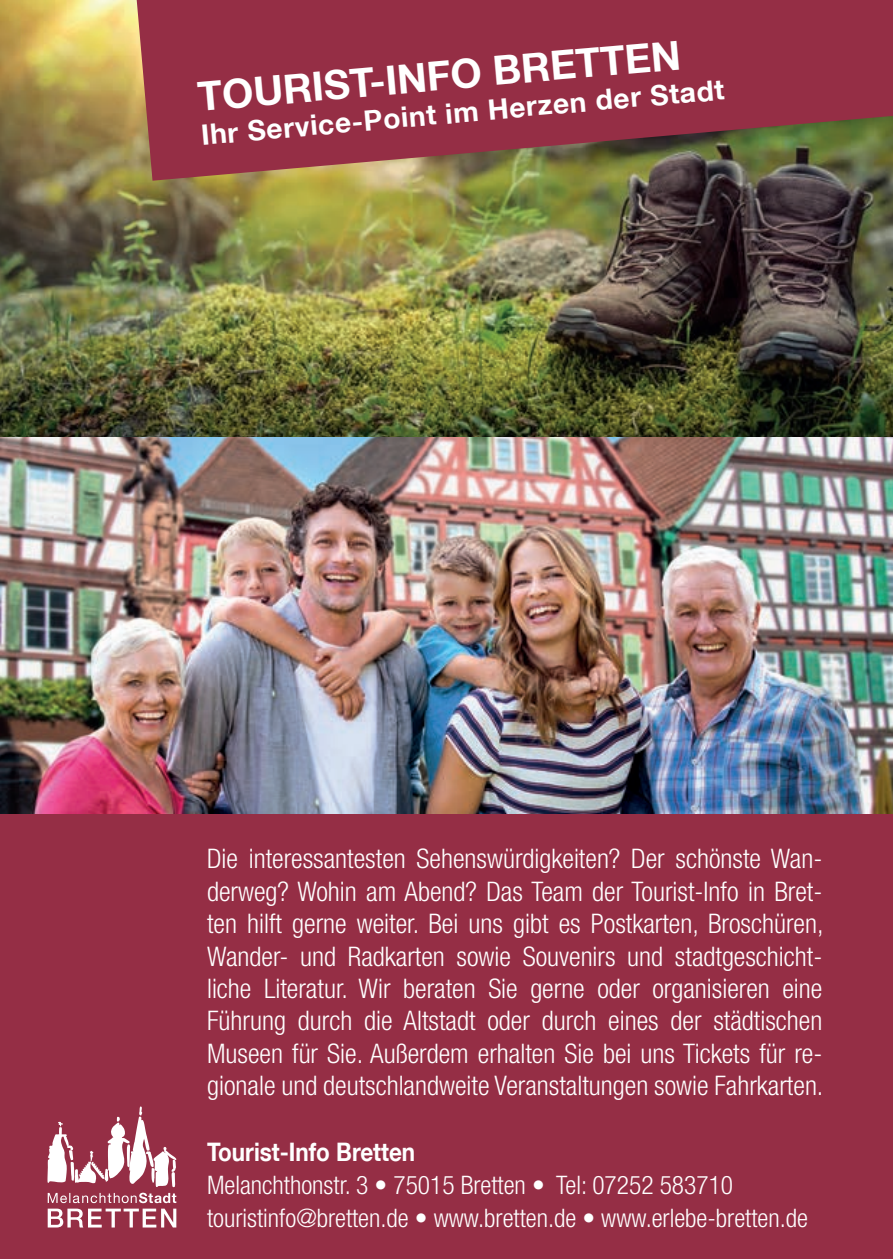
<style>
.page{position:relative;width:893px;height:1259px;background:#fff}
.page>*{position:absolute;margin:0;border:0;box-sizing:border-box;transform-origin:0 0}
.t1{font:700 40.2px "Helvetica Neue LT Com";color:#fff}
.t2{font:700 28.2px "Helvetica Neue LT Com";color:#fff}
.t3{font:300 condensed 27px/32.4px "Helvetica Neue LT Com";color:#fff;text-align:justify}
.t4{font:300 condensed 25.5px/33px "Helvetica Neue LT Com";color:#fff}
.t5{font:700 25.5px "Helvetica Neue LT Com";color:#fff;scale:.88 1}
</style>
<div class="page">
<img style="left:0;top:0;width:893px;height:437px">
<img style="left:0;top:437px;width:893px;height:377px">
<svg style="left:137px;top:0;width:756px;height:181px;background:#8f3b45"></svg>
<div style="left:0;top:814px;width:893px;height:445px;background:#952e45"></div>
<svg style="left:47px;top:1106px;width:129px;height:121px"></svg>
<h1 class="t1" style="left:196px;top:72px;width:486px;rotate:-5deg">TOURIST-INFO BRETTEN</h1>
<p class="t2" style="left:200px;top:117px;width:527px;rotate:-5deg">Ihr Service-Point im Herzen der Stadt</p>
<p class="t3" style="left:207px;top:842px;width:618px">Die interessantesten Sehenswürdigkeiten? Der schönste Wan&shy;derweg? Wohin am Abend? Das Team der Tourist-Info in Bret&shy;ten hilft gerne weiter. Bei uns gibt es Postkarten, Broschüren, Wander- und Radkarten sowie Souvenirs und stadtgeschicht&shy;liche Literatur. Wir beraten Sie gerne oder organisieren eine Führung durch die Altstadt oder durch eines der städtischen Museen für Sie. Außerdem erhalten Sie bei uns Tickets für re&shy;gionale und deutschlandweite Veranstaltungen sowie Fahrkarten.</p>
<p class="t5" style="left:207px;top:1135px;width:238px">Tourist-Info Bretten</p>
<p class="t4" style="left:207px;top:1168px;width:602px">Melanchthonstr. 3 • 75015 Bretten • Tel: 07252 583710 touristinfo@bretten.de • www.bretten.de • www.erlebe-bretten.de</p>
</div>
